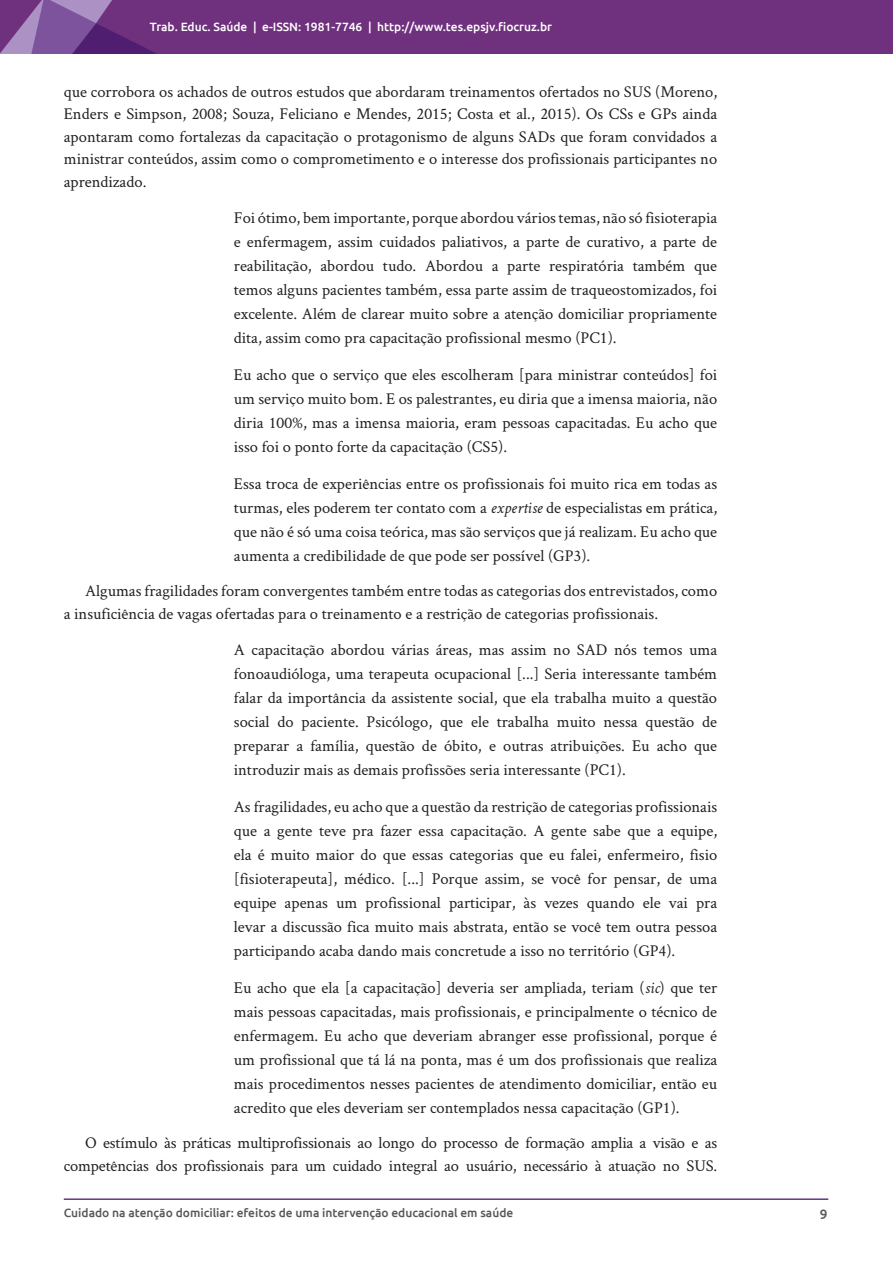
<style>
.page{position:relative;width:893px;height:1263px;background:#fff}
.page>*{position:absolute;margin:0;border:0;box-sizing:border-box;transform-origin:0 0}
.citacao{font:16.5px/24px "Crimson Text";color:#231f20;text-align:justify}
.texto-comum{font:16.5px/22.5px "Crimson Text";color:#231f20;text-align:justify}
.t1{font:500 13.5px "Ubuntu";color:#57585a}
.t2{font:500 12px "Ubuntu";color:#57585a}
.t3{font:500 12px "Ubuntu";color:#fff}
.s1{font-style:italic}
</style>
<div class="page">
<hr style="left:64px;top:1198px;width:764px;height:2px;background:#693486">
<img style="left:0;top:0;width:893px;height:53px">
<p class="t3" style="left:150px;top:19px;width:404px">Trab. Educ. Saúde | e-ISSN: 1981-7746 | http://www.tes.epsjv.fiocruz.br</p>
<p class="texto-comum" style="left:64px;top:79px;width:655px">que corrobora os achados de outros estudos que abordaram treinamentos ofertados no SUS (Moreno, Enders e Simpson, 2008; Souza, Feliciano e Mendes, 2015; Costa et al., 2015). Os CSs e GPs ainda apontaram como fortalezas da capacitação o protagonismo de alguns SADs que foram convidados a ministrar conteúdos, assim como o comprometimento e o interesse dos profissionais participantes no aprendizado.</p>
<p class="citacao" style="left:234px;top:205px;width:485px">Foi ótimo, bem importante, porque abordou vários temas, não só fisioterapia e enfermagem, assim cuidados paliativos, a parte de curativo, a parte de reabilitação, abordou tudo. Abordou a parte respiratória também que temos alguns pacientes também, essa parte assim de traqueostomizados, foi excelente. Além de clarear muito sobre a atenção domiciliar propriamente dita, assim como pra capacitação profissional mesmo (PC1).</p>
<p class="citacao" style="left:234px;top:362px;width:485px">Eu acho que o serviço que eles escolheram [para ministrar conteúdos] foi um serviço muito bom. E os palestrantes, eu diria que a imensa maioria, não diria 100%, mas a imensa maioria, eram pessoas capacitadas. Eu acho que isso foi o ponto forte da capacitação (CS5).</p>
<p class="citacao" style="left:234px;top:471px;width:485px">Essa troca de experiências entre os profissionais foi muito rica em todas as turmas, eles poderem ter contato com a <span class="s1">expertise</span> de especialistas em prática, que não é só uma coisa teórica, mas são serviços que já realizam. Eu acho que aumenta a credibilidade de que pode ser possível (GP3).</p>
<p class="texto-comum" style="left:64px;top:579px;width:655px;text-indent:21px">Algumas fragilidades foram convergentes também entre todas as categorias dos entrevistados, como a insuficiência de vagas ofertadas para o treinamento e a restrição de categorias profissionais.</p>
<p class="citacao" style="left:234px;top:637px;width:485px">A capacitação abordou várias áreas, mas assim no SAD nós temos uma fonoaudióloga, uma terapeuta ocupacional [...] Seria interessante também falar da importância da assistente social, que ela trabalha muito a questão social do paciente. Psicólogo, que ele trabalha muito nessa questão de preparar a família, questão de óbito, e outras atribuições. Eu acho que introduzir mais as demais profissões seria interessante (PC1).</p>
<p class="citacao" style="left:234px;top:794px;width:485px">As fragilidades, eu acho que a questão da restrição de categorias profissionais que a gente teve pra fazer essa capacitação. A gente sabe que a equipe, ela é muito maior do que essas categorias que eu falei, enfermeiro, fisio [fisioterapeuta], médico. [...] Porque assim, se você for pensar, de uma equipe apenas um profissional participar, às vezes quando ele vai pra levar a discussão fica muito mais abstrata, então se você tem outra pessoa participando acaba dando mais concretude a isso no território (GP4).</p>
<p class="citacao" style="left:234px;top:975px;width:485px">Eu acho que ela [a capacitação] deveria ser ampliada, teriam (<span class="s1">sic</span>) que ter mais pessoas capacitadas, mais profissionais, e principalmente o técnico de enfermagem. Eu acho que deveriam abranger esse profissional, porque é um profissional que tá lá na ponta, mas é um dos profissionais que realiza mais procedimentos nesses pacientes de atendimento domiciliar, então eu acredito que eles deveriam ser contemplados nessa capacitação (GP1).</p>
<p class="texto-comum" style="left:64px;top:1131px;width:655px;text-align:right">O estímulo às práticas multiprofissionais ao longo do processo de formação amplia a visão e as competências dos profissionais para um cuidado integral ao usuário, necessário à atuação no SUS.</p>
<p class="t2" style="left:64px;top:1205px;width:451px">Cuidado na atenção domiciliar: efeitos de uma intervenção educacional em saúde</p>
<p class="t1" style="left:820px;top:1205px;width:9px">9</p>
</div>
